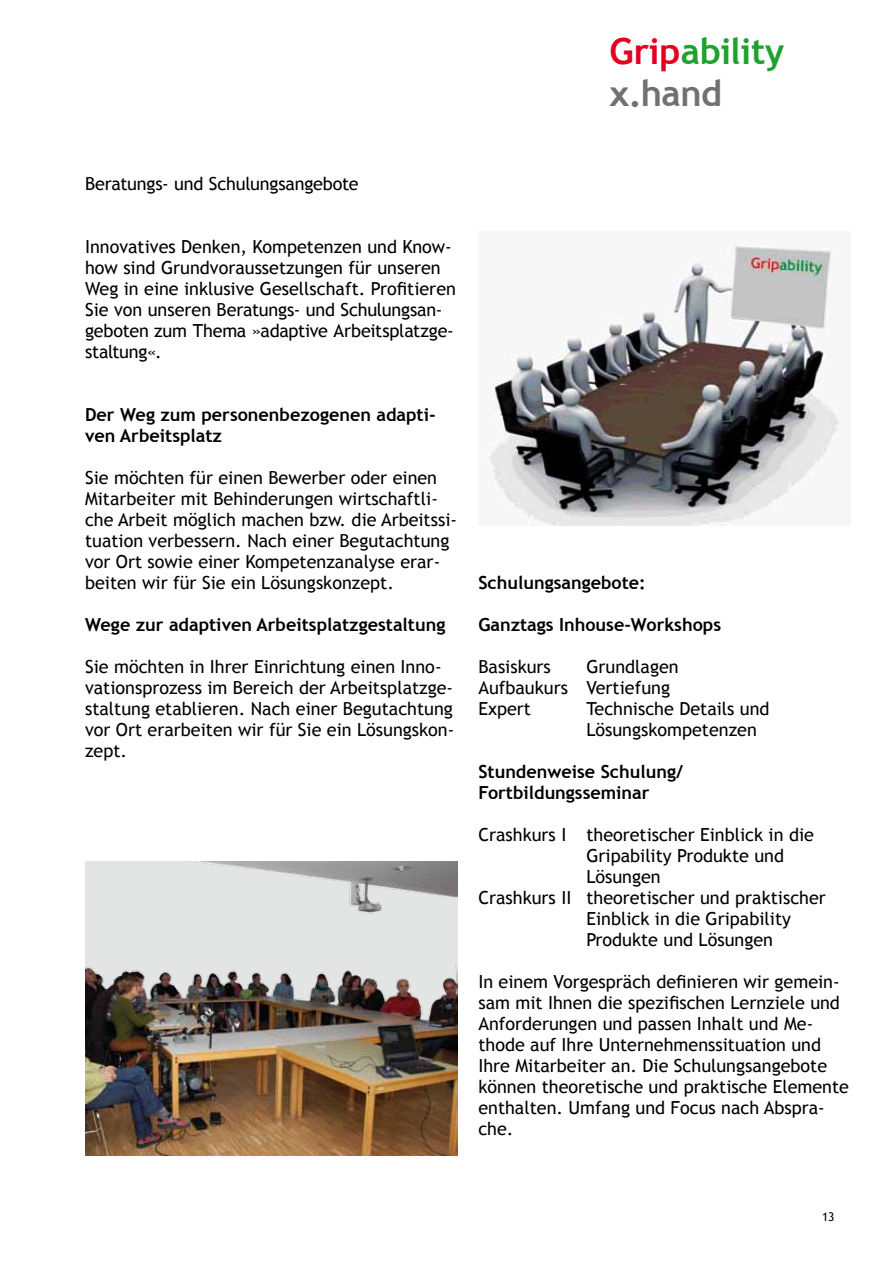
<style>
.page{position:relative;width:893px;height:1263px;background:#fff}
.page>*{position:absolute;margin:0;border:0;box-sizing:border-box;transform-origin:0 0}
.t1{font:700 36px/42px "Trebuchet MS";letter-spacing:-.01em;color:#1fa12e}
.t2{font:18px/21px "Trebuchet MS";color:#000}
.t3{font:700 18px/21px "Trebuchet MS";color:#000}
.t4{font:12px "Trebuchet MS";color:#000}
.s1{color:#e20020}
.s2{color:#707172}
</style>
<div class="page">
<img style="left:85px;top:861px;width:372px;height:294px">
<img style="left:485px;top:240px;width:354px;height:285px">
<h1 class="t1" style="left:609px;top:30px;width:176px"><span class="s1">Grip</span>ability <span class="s2">x.hand</span></h1>
<p class="t2" style="left:85px;top:173px;width:275px">Beratungs- und Schulungsangebote</p>
<p class="t2" style="left:85px;top:236px;width:372px">Innovatives Denken, Kompetenzen und Know&shy;how sind Grundvoraussetzungen für unseren Weg in eine inklusive Gesellschaft. Profitieren Sie von unseren Beratungs- und Schulungsan&shy;geboten zum Thema »adaptive Arbeitsplatzge&shy;staltung«.</p>
<p class="t3" style="left:85px;top:404px;width:352px">Der Weg zum personenbezogenen adapti&shy;ven Arbeitsplatz</p>
<p class="t2" style="left:85px;top:467px;width:374px">Sie möchten für einen Bewerber oder einen Mitarbeiter mit Behinderungen wirtschaftli&shy;che Arbeit möglich machen bzw. die Arbeitssi&shy;tuation verbessern. Nach einer Begutachtung vor Ort sowie einer Kompetenzanalyse erar&shy;beiten wir für Sie ein Lösungskonzept.</p>
<p class="t3" style="left:85px;top:614px;width:362px">Wege zur adaptiven Arbeitsplatzgestaltung</p>
<p class="t2" style="left:85px;top:656px;width:371px">Sie möchten in Ihrer Einrichtung einen Inno&shy;vationsprozess im Bereich der Arbeitsplatzge&shy;staltung etablieren. Nach einer Begutachtung vor Ort erarbeiten wir für Sie ein Lösungskon&shy;zept.</p>
<p class="t3" style="left:478px;top:572px;width:169px">Schulungsangebote:</p>
<p class="t3" style="left:478px;top:614px;width:244px">Ganztags Inhouse-Workshops</p>
<p class="t2" style="left:478px;top:656px;width:74px">Basiskurs</p>
<p class="t2" style="left:478px;top:656px;width:202px;text-indent:108px">Grundlagen<br>Aufbaukurs Vertiefung<br>Expert</p>
<p class="t2" style="left:586px;top:698px;width:185px">Technische Details und<br>Lösungskompetenzen</p>
<p class="t3" style="left:478px;top:761px;width:206px">Stundenweise Schulung/<br>Fortbildungsseminar</p>
<p class="t2" style="left:478px;top:824px;width:337px">Crashkurs I theoretischer Einblick in die</p>
<p class="t2" style="left:586px;top:845px;width:199px">Gripability Produkte und</p>
<p class="t2" style="left:586px;top:866px;width:76px">Lösungen</p>
<p class="t2" style="left:478px;top:887px;width:349px">Crashkurs II theoretischer und praktischer</p>
<p class="t2" style="left:586px;top:908px;width:206px">Einblick in die Gripability</p>
<p class="t2" style="left:586px;top:929px;width:188px">Produkte und Lösungen</p>
<p class="t2" style="left:478px;top:971px;width:372px">In einem Vorgespräch definieren wir gemein&shy;sam mit Ihnen die spezifischen Lernziele und Anforderungen und passen Inhalt und Me&shy;thode auf Ihre Unternehmenssituation und Ihre Mitarbeiter an. Die Schulungsangebote können theoretische und praktische Elemente enthalten. Umfang und Focus nach Abspra&shy;che.</p>
<p class="t4" style="left:822px;top:1209px;width:14px">13</p>
</div>
